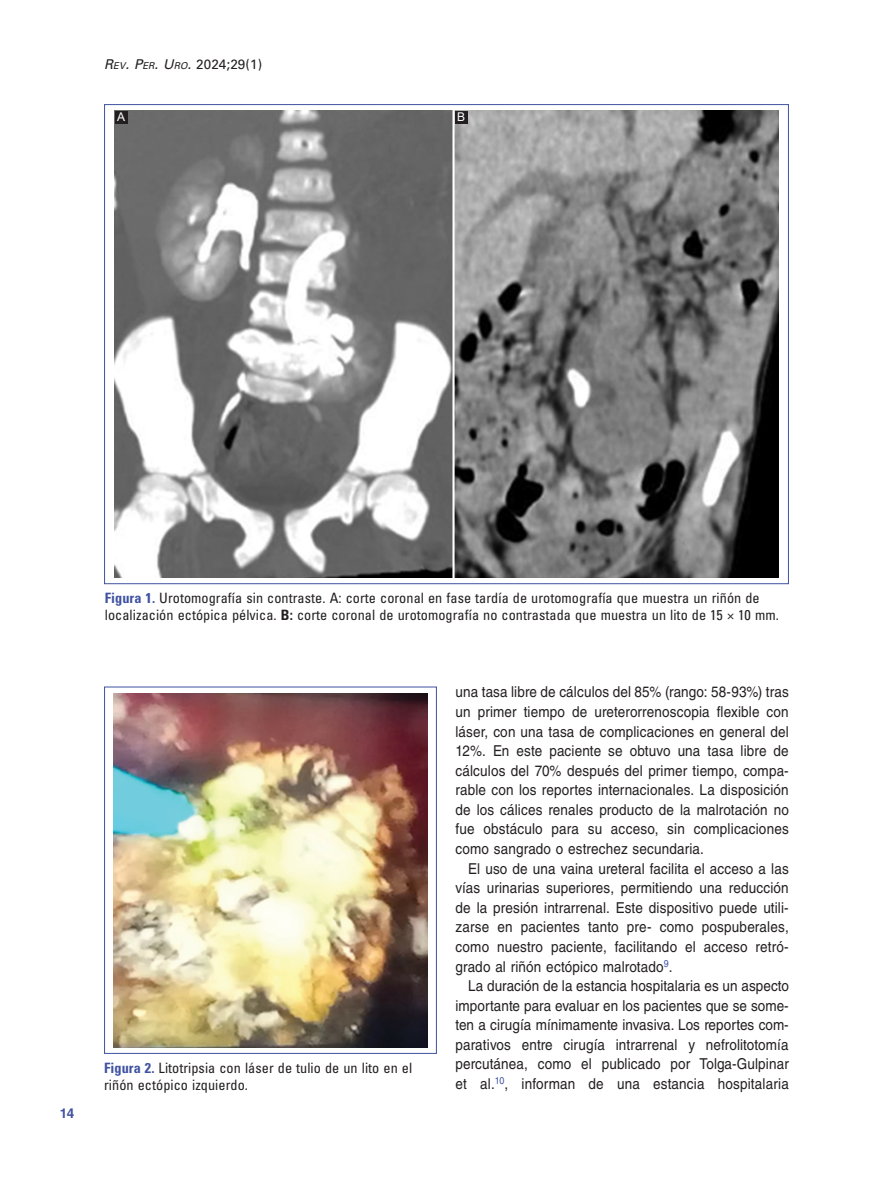
<style>
.page{position:relative;width:893px;height:1191px;background:#fff}
.page>*{position:absolute;margin:0;border:0;box-sizing:border-box;transform-origin:0 0}
.TX{font:15px/19.5px "Helvetica LT Std";letter-spacing:.015em;color:#231f20;text-align:justify;scale:.9 1}
.FGC{font:condensed 14.25px/16.5px "Univers LT Std";letter-spacing:.005em;color:#231f20}
.t1{font:13.5px "Univers LT Std";letter-spacing:.005em;color:#231f20}
.FOLIO{font:700 13.5px "Helvetica LT Std";color:#3f52a0}
.LABEL{font:12px "Arial";color:#fff}
.s1{font-style:italic}
.s2{font-style:italic;font-size:9.45px}
.s3{font-weight:700;color:#3f52a0}
.s4{font-weight:700}
</style>
<div class="page">
<img style="left:113px;top:693px;width:315px;height:354px">
<div style="left:104px;top:686px;width:333px;height:367px;border:1px solid #3f52a0"></div>
<img style="left:115px;top:111px;width:663px;height:466px">
<div style="left:455px;top:111px;width:12px;height:13px;background:#231f20"></div>
<div style="left:115px;top:111px;width:12px;height:13px;background:#231f20"></div>
<p class="t1" style="left:104px;top:57px;width:159px"><span class="s1">R</span><span class="s2">EV</span><span class="s1">. P</span><span class="s2">ER</span><span class="s1">. U</span><span class="s2">RO</span><span class="s1">.</span> 2024;29(1)</p>
<p class="LABEL" style="left:117px;top:108px;width:10px">A</p>
<p class="LABEL" style="left:457px;top:108px;width:10px">B</p>
<p class="FOLIO" style="left:60px;top:1104px;width:16px">14</p>
<p class="FGC" style="left:105px;top:590px;width:675px"><span class="s3">Figura 1.</span> Urotomografía sin contraste. A: corte coronal en fase tardía de urotomografía que muestra un riñón de localización ectópica pélvica. <span class="s4">B:</span> corte coronal de urotomografía no contrastada que muestra un lito de 15 × 10 mm.</p>
<p class="FGC" style="left:104px;top:1059px;width:310px"><span class="s3">Figura 2.</span> Litotripsia con láser de tulio de un lito en el riñón ectópico izquierdo.</p>
<p class="TX" style="left:455px;top:682px;width:372px">una tasa libre de cálculos del 85% (rango: 58-93%) tras un primer tiempo de ureterorrenoscopia flexible con láser, con una tasa de complicaciones en general del 12%. En este paciente se obtuvo una tasa libre de cálculos del 70% después del primer tiempo, compa&shy;rable con los reportes internacionales. La disposición de los cálices renales producto de la malrotación no fue obstáculo para su acceso, sin complicaciones como sangrado o estrechez secundaria.</p>
<p class="TX" style="left:455px;top:858px;width:372px;text-indent:13px">El uso de una vaina ureteral facilita el acceso a las vías urinarias superiores, permitiendo una reducción de la presión intrarrenal. Este dispositivo puede utili&shy;zarse en pacientes tanto pre- como pospuberales, como nuestro paciente, facilitando el acceso retró&shy;grado al riñón ectópico malrotado<sup>9</sup>.</p>
<p class="TX" style="left:455px;top:976px;width:372px;text-indent:13px">La duración de la estancia hospitalaria es un aspecto importante para evaluar en los pacientes que se some&shy;ten a cirugía mínimamente invasiva. Los reportes com&shy;parativos entre cirugía intrarrenal y nefrolitotomía percutánea, como el publicado por Tolga-Gulpinar et al.<sup>10</sup>, informan de una estancia hospitalaria</p>
</div>
